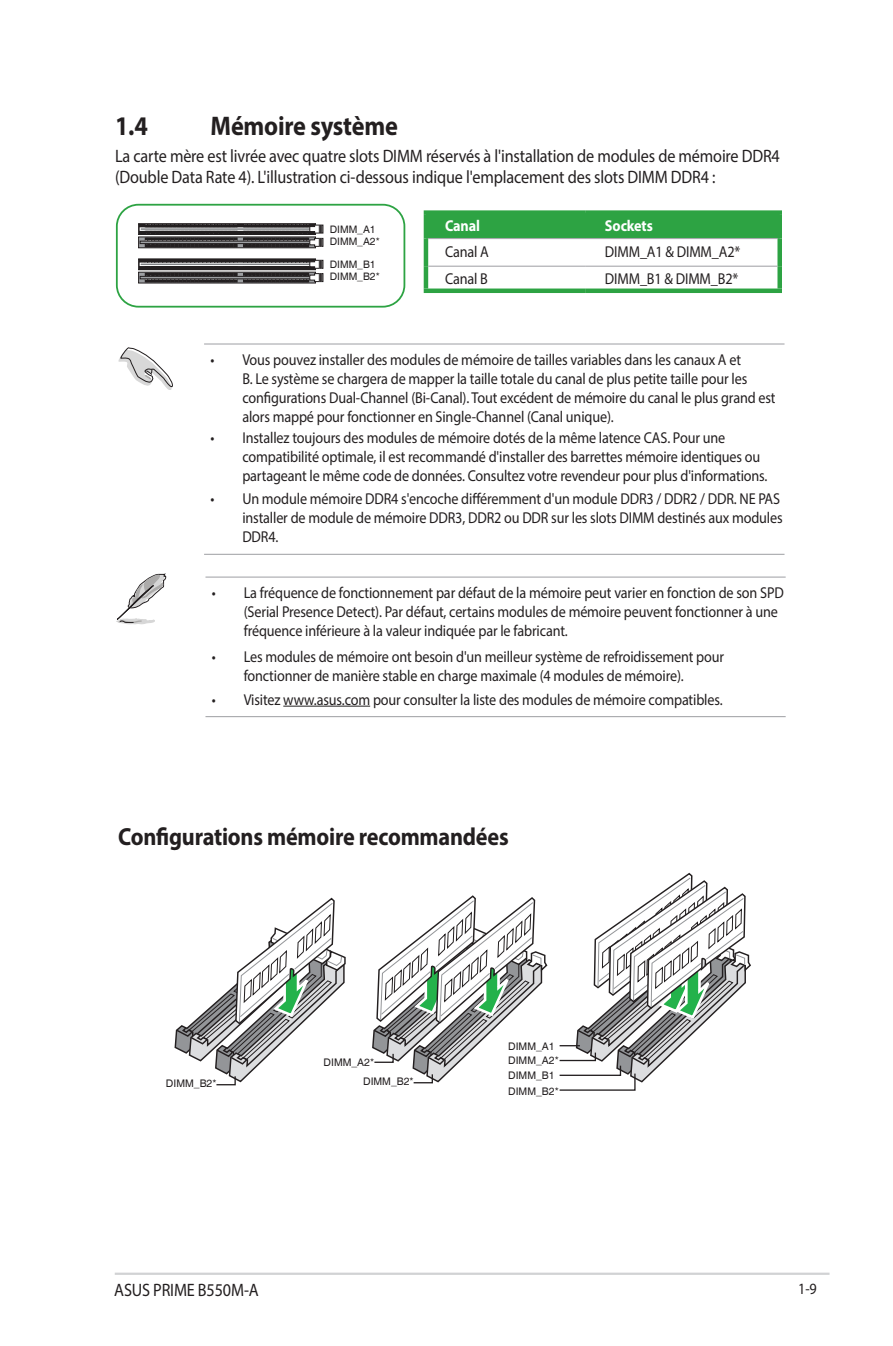
<style>
.page{position:relative;width:893px;height:1346px;background:#fff}
.page>*{position:absolute;margin:0;border:0;box-sizing:border-box;transform-origin:0 0}
.t1{font:700 27px "Myriad Pro";letter-spacing:-.01em;color:#231f20;scale:.9 1}
.t2{font:700 24.75px "Myriad Pro";letter-spacing:-.01em;color:#231f20;scale:.9 1}
.t3{font:18px/21.6px "Myriad Pro";letter-spacing:-.01em;color:#231f20;scale:.9 1}
.t4{font:15.75px/18.9px "Myriad Pro";letter-spacing:-.01em;color:#231f20;scale:.9 1}
.t5{font:700 15.75px "Myriad Pro";letter-spacing:-.01em;color:#fff;scale:.9 1}
.t6{font:10.58px/15.1px "Helvetica";color:#231f20}
.t7{font:10.35px/12.4px "Helvetica";color:#231f20}
</style>
<div class="page">
<hr style="left:115px;top:1272px;width:714px;height:3px;background:#d1d2d4">
<hr style="left:204px;top:343px;width:580px;height:2px;background:#a8a9ad">
<hr style="left:204px;top:554px;width:580px;height:1px;background:#a8a9ad">
<svg style="left:118px;top:347px;width:54px;height:43px"></svg>
<svg style="left:116px;top:573px;width:50px;height:52px"></svg>
<div style="left:428px;top:215px;width:349px;height:23px;background:#2da343"></div>
<div style="left:424px;top:210px;width:162px;height:5px;background:#2da343"></div>
<hr style="left:424px;top:215px;width:4px;height:23px;background:#2da343">
<div style="left:586px;top:210px;width:196px;height:5px;background:#2da343"></div>
<div style="left:777px;top:215px;width:5px;height:23px;background:#2da343"></div>
<hr style="left:424px;top:238px;width:4px;height:28px;background:#2da343">
<div style="left:777px;top:238px;width:5px;height:28px;background:#2da343"></div>
<hr style="left:424px;top:266px;width:4px;height:22px;background:#2da343">
<div style="left:777px;top:266px;width:5px;height:22px;background:#2da343"></div>
<div style="left:424px;top:288px;width:162px;height:5px;background:#2da343"></div>
<div style="left:586px;top:288px;width:196px;height:5px;background:#2da343"></div>
<hr style="left:428px;top:238px;width:158px;height:1px;background:#a8a9ad">
<hr style="left:586px;top:238px;width:191px;height:1px;background:#a8a9ad">
<hr style="left:428px;top:266px;width:158px;height:1px;background:#a8a9ad">
<hr style="left:586px;top:266px;width:191px;height:1px;background:#a8a9ad">
<hr style="left:205px;top:576px;width:581px;height:2px;background:#a8a9ad">
<hr style="left:205px;top:716px;width:581px;height:1px;background:#a8a9ad">
<hr style="left:283px;top:706px;width:87px;height:1px;background:#231f20">
<svg style="left:372px;top:895px;width:176px;height:189px"></svg>
<svg style="left:559px;top:872px;width:192px;height:219px"></svg>
<svg style="left:174px;top:897px;width:172px;height:189px"></svg>
<div style="left:116px;top:204px;width:289px;height:104px;border:2px solid #2da343;border-radius:22px"></div>
<svg style="left:140px;top:239px;width:103px;height:7px"></svg>
<div style="left:138px;top:237px;width:178px;height:11px;border:1px solid #231f20"></div>
<div style="left:140px;top:241px;width:175px;height:3px;border:1px solid #231f20"></div>
<svg style="left:140px;top:225px;width:103px;height:8px"></svg>
<div style="left:138px;top:223px;width:178px;height:12px;border:1px solid #231f20"></div>
<svg style="left:145px;top:225px;width:92px;height:22px;background:#535152"></svg>
<svg style="left:243px;top:225px;width:80px;height:22px;background:#5e5b5c"></svg>
<svg style="left:140px;top:274px;width:103px;height:7px"></svg>
<div style="left:138px;top:272px;width:178px;height:11px;border:1px solid #231f20"></div>
<div style="left:140px;top:276px;width:175px;height:3px;border:1px solid #231f20"></div>
<svg style="left:140px;top:261px;width:103px;height:7px"></svg>
<div style="left:138px;top:259px;width:178px;height:11px;border:1px solid #231f20"></div>
<div style="left:140px;top:263px;width:175px;height:3px;border:1px solid #fff"></div>
<svg style="left:145px;top:260px;width:92px;height:22px;background:#565354"></svg>
<svg style="left:243px;top:260px;width:80px;height:22px;background:#5f5d5e"></svg>
<h1 class="t1" style="left:115px;top:108px;width:38px">1.4</h1>
<h1 class="t1" style="left:211px;top:108px;width:209px">Mémoire système</h1>
<p class="t3" style="left:115px;top:144px;width:740px">La carte mère est livrée avec quatre slots DIMM réservés à l'installation de modules de mémoire DDR4 (Double Data Rate 4). L'illustration ci-dessous indique l'emplacement des slots DIMM DDR4 :</p>
<p class="t7" style="left:330px;top:223px;width:51px">DIMM_A1<br>DIMM_A2*</p>
<p class="t7" style="left:330px;top:258px;width:51px">DIMM_B1<br>DIMM_B2*</p>
<p class="t5" style="left:445px;top:215px;width:40px">Canal</p>
<p class="t5" style="left:605px;top:215px;width:55px">Sockets</p>
<p class="t4" style="left:445px;top:242px;width:50px">Canal A</p>
<p class="t4" style="left:605px;top:242px;width:152px">DIMM_A1 &amp; DIMM_A2*</p>
<p class="t4" style="left:445px;top:269px;width:49px">Canal B</p>
<p class="t4" style="left:605px;top:269px;width:150px">DIMM_B1 &amp; DIMM_B2*</p>
<p class="t4" style="left:242px;top:350px;width:594px;text-indent:-32px">• Vous pouvez installer des modules de mémoire de tailles variables dans les canaux A et<br>B. Le système se chargera de mapper la taille totale du canal de plus petite taille pour les configurations Dual-Channel (Bi-Canal). Tout excédent de mémoire du canal le plus grand est alors mappé pour fonctionner en Single-Channel (Canal unique).</p>
<p class="t4" style="left:242px;top:428px;width:585px;text-indent:-32px">• Installez toujours des modules de mémoire dotés de la même latence CAS. Pour une compatibilité optimale, il est recommandé d'installer des barrettes mémoire identiques ou partageant le même code de données. Consultez votre revendeur pour plus d'informations.</p>
<p class="t4" style="left:242px;top:489px;width:602px;text-indent:-32px">• Un module mémoire DDR4 s'encoche différemment d'un module DDR3 / DDR2 / DDR. NE PAS installer de module de mémoire DDR3, DDR2 ou DDR sur les slots DIMM destinés aux modules<br>DDR4.</p>
<p class="t4" style="left:244px;top:583px;width:602px;text-indent:-32px">• La fréquence de fonctionnement par défaut de la mémoire peut varier en fonction de son SPD (Serial Presence Detect). Par défaut, certains modules de mémoire peuvent fonctionner à une fréquence inférieure à la valeur indiquée par le fabricant.</p>
<p class="t4" style="left:212px;top:647px;width:571px;text-align:center">• Les modules de mémoire ont besoin d'un meilleur système de refroidissement pour fonctionner de manière stable en charge maximale (4 modules de mémoire).</p>
<p class="t4" style="left:212px;top:689px;width:569px">• Visitez www.asus.com pour consulter la liste des modules de mémoire compatibles.</p>
<h2 class="t2" style="left:118px;top:820px;width:435px">Configurations mémoire recommandées</h2>
<p class="t6" style="left:166px;top:1076px;width:52px">DIMM_B2*</p>
<p class="t6" style="left:508px;top:1039px;width:48px">DIMM_A1</p>
<p class="t6" style="left:363px;top:1053px;width:52px;line-height:19.1px;text-indent:-40px">DIMM_A2*<br>DIMM_B2*</p>
<p class="t6" style="left:508px;top:1053px;width:52px">DIMM_A2*<br>DIMM_B1<br>DIMM_B2*</p>
<p class="t3" style="left:114px;top:1278px;width:162px">ASUS PRIME B550M-A</p>
<p class="t4" style="left:798px;top:1279px;width:22px">1-9</p>
</div>
